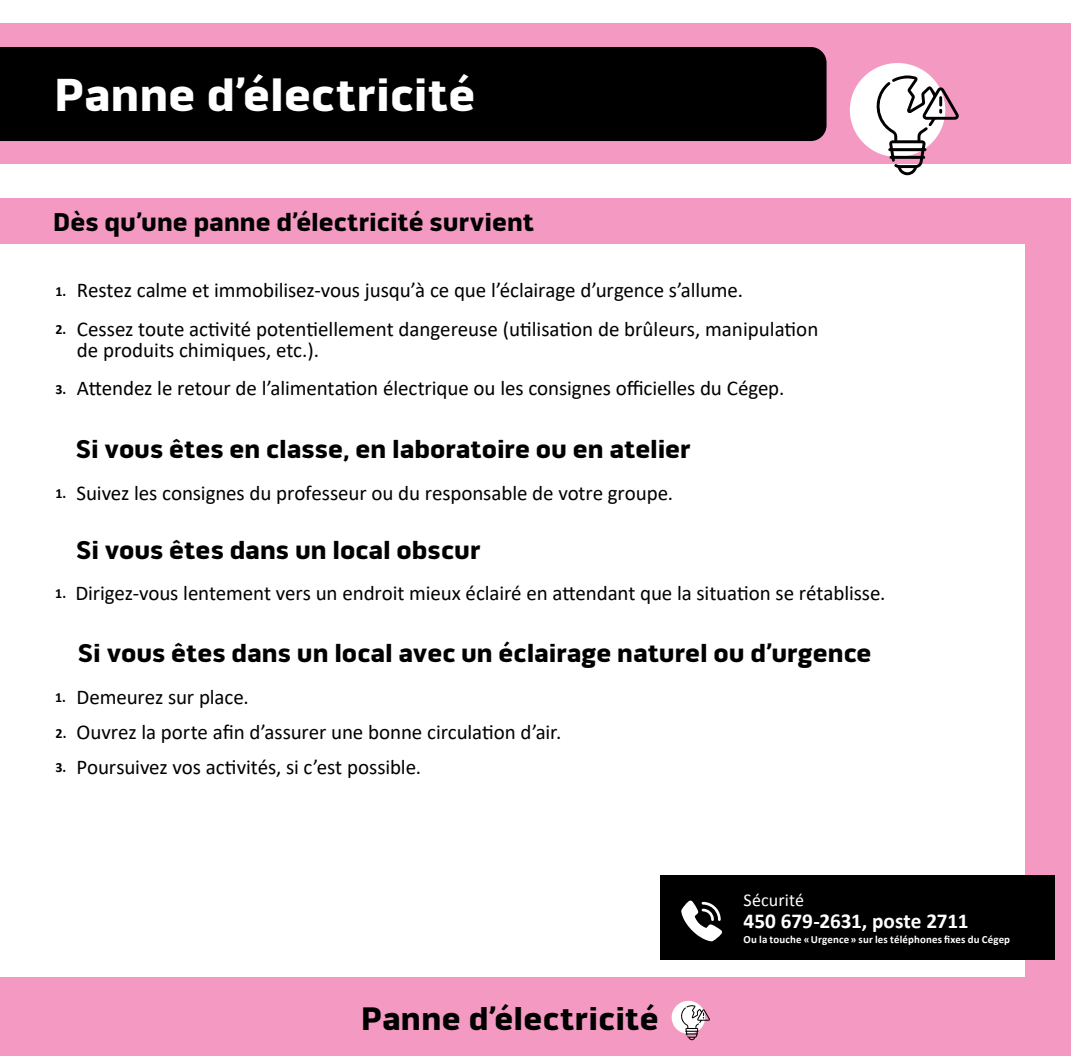
<style>
.page{position:relative;width:1071px;height:1056px;background:#fff}
.page>*{position:absolute;margin:0;border:0;box-sizing:border-box;transform-origin:0 0}
.t1{font:900 47.25px "Pill Gothic 600 mg";letter-spacing:.005em;color:#fff}
.t2{font:900 33.25px "Pill Gothic 600 mg";letter-spacing:.01em;color:#000}
.t3{font:900 26.25px "Pill Gothic 600 mg";color:#000}
.t4{font:700 21.35px "Calibri";letter-spacing:-.005em;color:#fff}
.t5{font:21px/38.5px "Calibri";letter-spacing:-.005em;color:#000}
.t6{font:18.03px "Calibri";letter-spacing:.005em;color:#fff}
.t7{font:700 14px "Calibri";color:#000}
.t8{font:700 10.85px "Calibri";letter-spacing:.01em;color:#fff}
</style>
<div class="page">
<div style="left:0;top:24px;width:1071px;height:140px;background:#f49ac2"></div>
<div style="left:0;top:47px;width:827px;height:94px;background:#000"></div>
<div style="left:0;top:198px;width:1071px;height:46px;background:#f49ac2"></div>
<div style="left:1025px;top:224px;width:46px;height:831px;background:#f49ac2"></div>
<div style="left:0;top:977px;width:1071px;height:78px;background:#f49ac2"></div>
<div style="left:850px;top:63px;width:95px;height:94px;background:#fff;border-radius:50%"></div>
<svg style="left:874px;top:75px;width:85px;height:100px"></svg>
<div style="left:672px;top:1000px;width:33px;height:33px;background:#fff;border-radius:50%"></div>
<svg style="left:680px;top:1005px;width:30px;height:35px"></svg>
<div style="left:661px;top:875px;width:394px;height:85px;background:#000"></div>
<svg style="left:681px;top:900px;width:41px;height:41px"></svg>
<h1 class="t1" style="left:54px;top:67px;width:423px">Panne d’électricité</h1>
<p class="t3" style="left:53px;top:206px;width:482px">Dès qu’une panne d’électricité survient</p>
<p class="t7" style="left:55px;top:281px;width:12px">1.</p>
<p class="t7" style="left:55px;top:320px;width:12px">2.</p>
<p class="t7" style="left:56px;top:379px;width:12px">3.</p>
<p class="t5" style="left:77px;top:270px;width:743px">Restez calme et immobilisez-vous jusqu’à ce que l’éclairage d’urgence s’allume.<br>Cessez toute activité potentiellement dangereuse (utilisation de brûleurs, manipulation</p>
<p class="t5" style="left:77px;top:330px;width:709px">de produits chimiques, etc.).<br>Attendez le retour de l’alimentation électrique ou les consignes officielles du Cégep.</p>
<p class="t7" style="left:56px;top:483px;width:12px">1.</p>
<p class="t3" style="left:75px;top:433px;width:617px">Si vous êtes en classe, en laboratoire ou en atelier</p>
<p class="t5" style="left:77px;top:473px;width:598px">Suivez les consignes du professeur ou du responsable de votre groupe.</p>
<p class="t7" style="left:55px;top:584px;width:12px">1.</p>
<p class="t7" style="left:55px;top:687px;width:12px">1.</p>
<p class="t7" style="left:56px;top:723px;width:12px">2.</p>
<p class="t7" style="left:55px;top:757px;width:12px">3.</p>
<p class="t3" style="left:76px;top:534px;width:406px">Si vous êtes dans un local obscur</p>
<p class="t5" style="left:75px;top:573px;width:812px">Dirigez-vous lentement vers un endroit mieux éclairé en attendant que la situation se rétablisse.</p>
<p class="t3" style="left:78px;top:636px;width:796px">Si vous êtes dans un local avec un éclairage naturel ou d’urgence</p>
<p class="t5" style="left:77px;top:679px;width:486px;line-height:35px">Demeurez sur place.<br>Ouvrez la porte afin d’assurer une bonne circulation d’air.<br>Poursuivez vos activités, si c’est possible.</p>
<h2 class="t2" style="left:361px;top:998px;width:299px">Panne d’électricité</h2>
<p class="t6" style="left:744px;top:888px;width:62px">Sécurité</p>
<p class="t8" style="left:744px;top:932px;width:268px">Ou la touche «Urgence» sur les téléphones fixes du Cégep</p>
<p class="t4" style="left:744px;top:907px;width:227px">450 679-2631, poste 2711</p>
</div>
